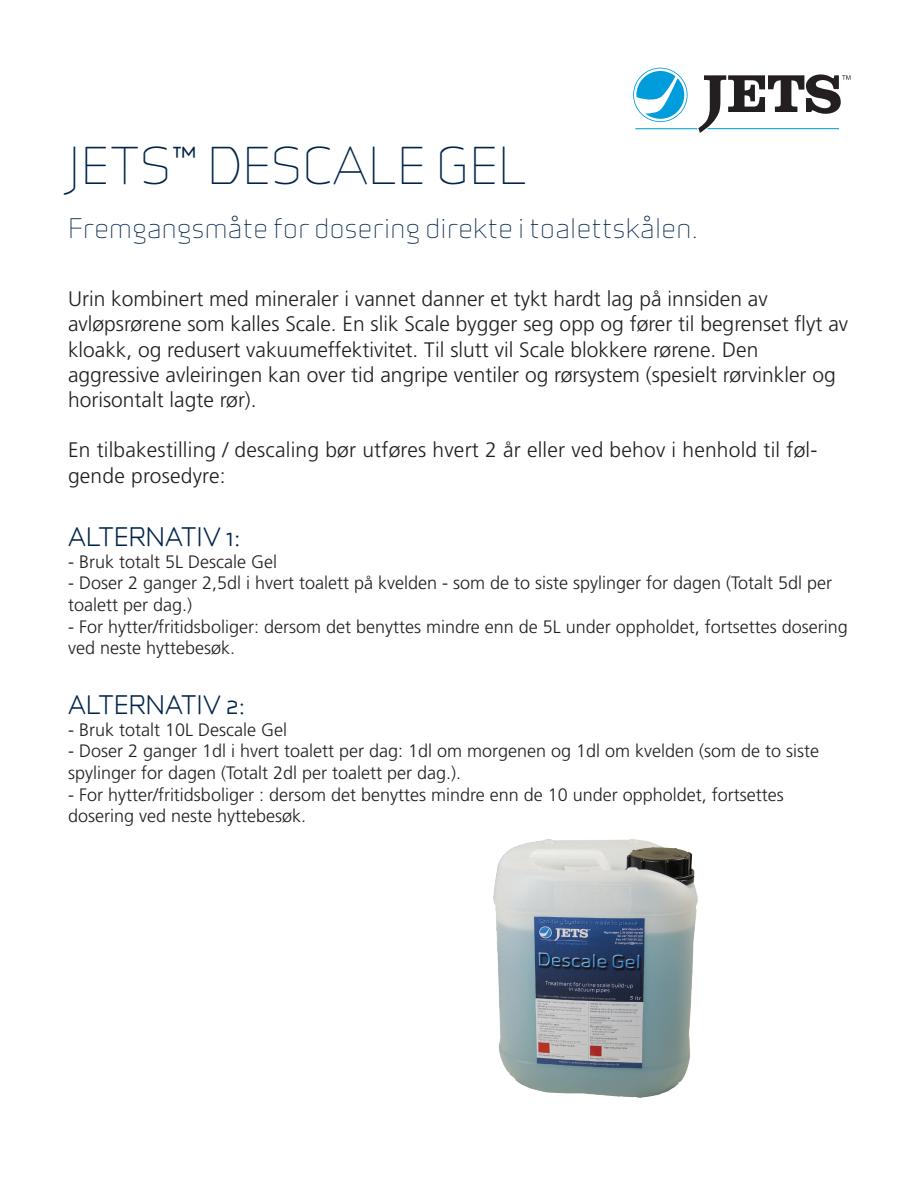
<style>
.page{position:relative;width:918px;height:1188px;background:#fff}
.page>*{position:absolute;margin:0;border:0;box-sizing:border-box;transform-origin:0 0}
.t1{font:300 48px "Infinity";color:#00244a}
.t2{font:300 25.5px "Infinity";letter-spacing:-.01em;color:#00244a}
.t3{font:24px "Infinity ST Medium";letter-spacing:.01em;color:#00244a}
.t4{font:300 21px/25.2px "Frutiger LT Std";color:#231f20}
.t5{font:300 18px/21.6px "Frutiger LT Std";color:#231f20}
</style>
<div class="page">
<img style="left:493px;top:839px;width:205px;height:259px">
<hr style="left:635px;top:128px;width:62px;height:1px;background:#009cdb">
<svg style="left:633px;top:68px;width:55px;height:54px"></svg>
<svg style="left:634px;top:69px;width:53px;height:52px"></svg>
<svg style="left:636px;top:71px;width:48px;height:48px"></svg>
<svg style="left:698px;top:74px;width:152px;height:59px"></svg>
<h1 class="t1" style="left:68px;top:131px;width:461px">JETS™ DESCALE GEL</h1>
<h2 class="t2" style="left:68px;top:210px;width:632px">Fremgangsmåte for dosering direkte i toalettskålen.</h2>
<p class="t4" style="left:68px;top:287px;width:782px">Urin kombinert med mineraler i vannet danner et tykt hardt lag på innsiden av avløpsrørene som kalles Scale. En slik Scale bygger seg opp og fører til begrenset flyt av kloakk, og redusert vakuumeffektivitet. Til slutt vil Scale blokkere rørene. Den aggressive avleiringen kan over tid angripe ventiler og rørsystem (spesielt rørvinkler og horisontalt lagte rør).</p>
<p class="t4" style="left:68px;top:438px;width:751px">En tilbakestilling / descaling bør utføres hvert 2 år eller ved behov i henhold til føl&shy;gende prosedyre:</p>
<h3 class="t3" style="left:68px;top:520px;width:174px">ALTERNATIV 1:</h3>
<p class="t5" style="left:68px;top:551px;width:210px">- Bruk totalt 5L Descale Gel</p>
<p class="t5" style="left:68px;top:573px;width:766px">- Doser 2 ganger 2,5dl i hvert toalett på kvelden - som de to siste spylinger for dagen (Totalt 5dl per toalett per dag.)</p>
<p class="t5" style="left:68px;top:616px;width:781px">- For hytter/fritidsboliger: dersom det benyttes mindre enn de 5L under oppholdet, fortsettes dosering ved neste hyttebesøk.</p>
<h3 class="t3" style="left:68px;top:688px;width:179px">ALTERNATIV 2:</h3>
<p class="t5" style="left:68px;top:719px;width:221px">- Bruk totalt 10L Descale Gel</p>
<p class="t5" style="left:68px;top:741px;width:753px">- Doser 2 ganger 1dl i hvert toalett per dag: 1dl om morgenen og 1dl om kvelden (som de to siste spylinger for dagen (Totalt 2dl per toalett per dag.).</p>
<p class="t5" style="left:68px;top:784px;width:717px">- For hytter/fritidsboliger : dersom det benyttes mindre enn de 10 under oppholdet, fortsettes dosering ved neste hyttebesøk.</p>
</div>
